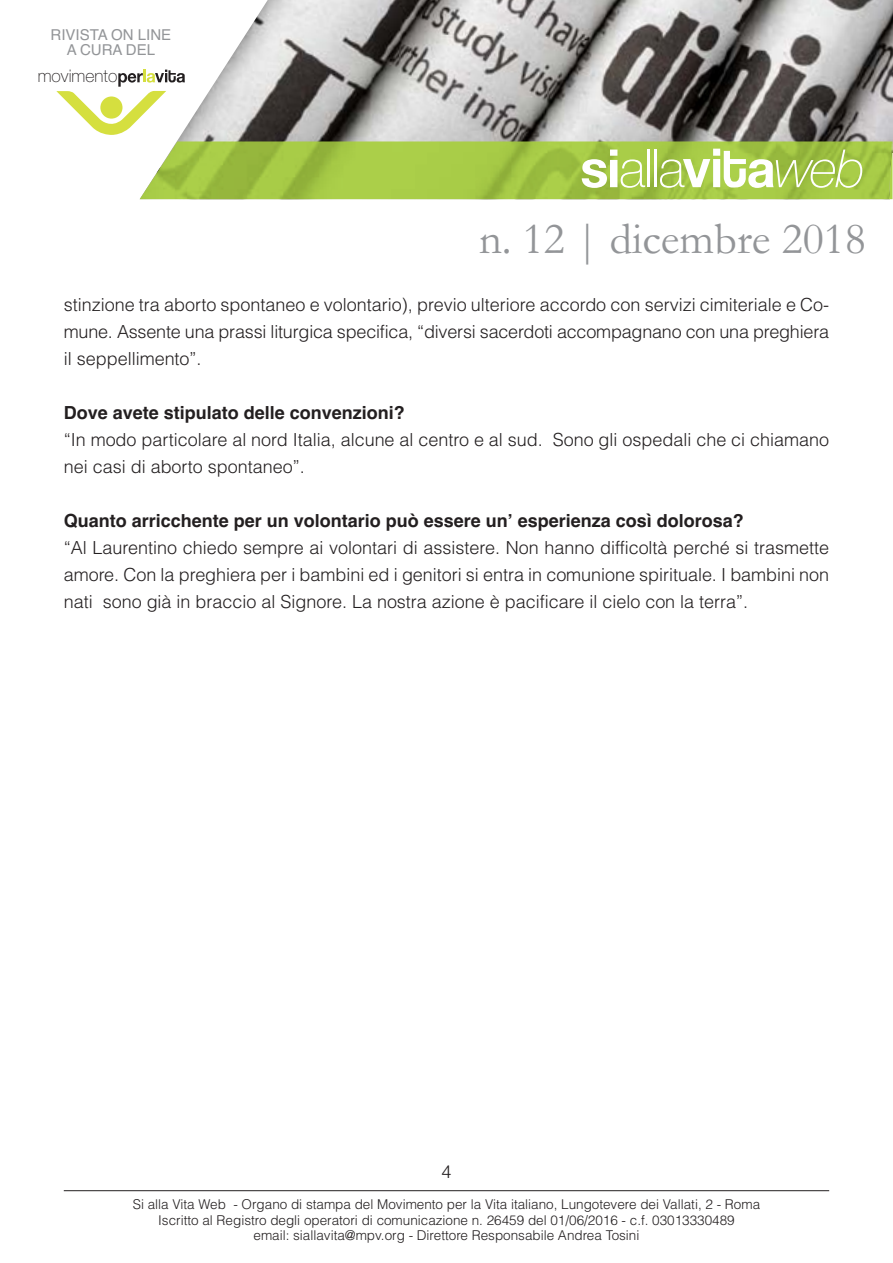
<style>
.page{position:relative;width:893px;height:1263px;background:#fff}
.page>*{position:absolute;margin:0;border:0;box-sizing:border-box;transform-origin:0 0}
.t1{font:100 52.65px "Helvetica Neue";color:#fff}
.t2{font:italic 100 52.65px "Helvetica Neue";color:#fff}
.t3{font:44.85px "Garamond";color:#939598}
.t4{font:300 18px/26.8px "Helvetica";color:#231f20}
.t5{font:100 17.4px "Helvetica Neue";color:#231f20}
.t6{font:15px/15px "Helvetica";color:#939598;text-align:center}
.t7{font:300 13.5px/15.8px "Helvetica";color:#231f20;text-align:center}
.s1{font-weight:700}
</style>
<div class="page">
<img style="left:143px;top:0;width:750px;height:199px">
<img style="left:140px;top:141px;width:752px;height:58px">
<svg style="left:683px;top:149px;width:91px;height:39px"></svg>
<hr style="left:64px;top:1190px;width:765px;height:1px;background:#231f20">
<svg style="left:56px;top:70px;width:129px;height:65px"></svg>
<p class="t6" style="left:51px;top:27px;width:122px">RIVISTA ON LINE<br>A CURA DEL</p>
<p class="t5" style="left:38px;top:70px;width:81px">movimento</p>
<p class="t1" style="left:580px;top:150px;width:106px"><span class="s1">si</span>alla</p>
<p class="t2" style="left:774px;top:150px;width:92px">web</p>
<p class="t3" style="left:479px;top:211px;width:388px">n. 12 | dicembre 2018</p>
<p class="t4" style="left:64px;top:291px;width:767px;text-align:justify">stinzione tra aborto spontaneo e volontario), previo ulteriore accordo con servizi cimiteriale e Co&shy;mune. Assente una prassi liturgica specifica, “diversi sacerdoti accompagnano con una preghiera il seppellimento”.</p>
<p class="t4" style="left:64px;top:400px;width:767px"><span class="s1">Dove avete stipulato delle convenzioni?<br></span>“In modo particolare al nord Italia, alcune al centro e al sud. Sono gli ospedali che ci chiamano nei casi di aborto spontaneo”.</p>
<p class="t4" style="left:64px;top:508px;width:767px"><span class="s1">Quanto arricchente per un volontario può essere unʼ esperienza così dolorosa?<br></span>“Al Laurentino chiedo sempre ai volontari di assistere. Non hanno difficoltà perché si trasmette amore. Con la preghiera per i bambini ed i genitori si entra in comunione spirituale. I bambini non nati sono già in braccio al Signore. La nostra azione è pacificare il cielo con la terra”.</p>
<p class="t4" style="left:441px;top:1158px;width:12px">4</p>
<p class="t7" style="left:133px;top:1196px;width:629px">Si alla Vita Web - Organo di stampa del Movimento per la Vita italiano, Lungotevere dei Vallati, 2 - Roma<br>Iscritto al Registro degli operatori di comunicazione n. 26459 del 01/06/2016 - c.f. 03013330489<br>email: siallavita@mpv.org - Direttore Responsabile Andrea Tosini</p>
</div>
